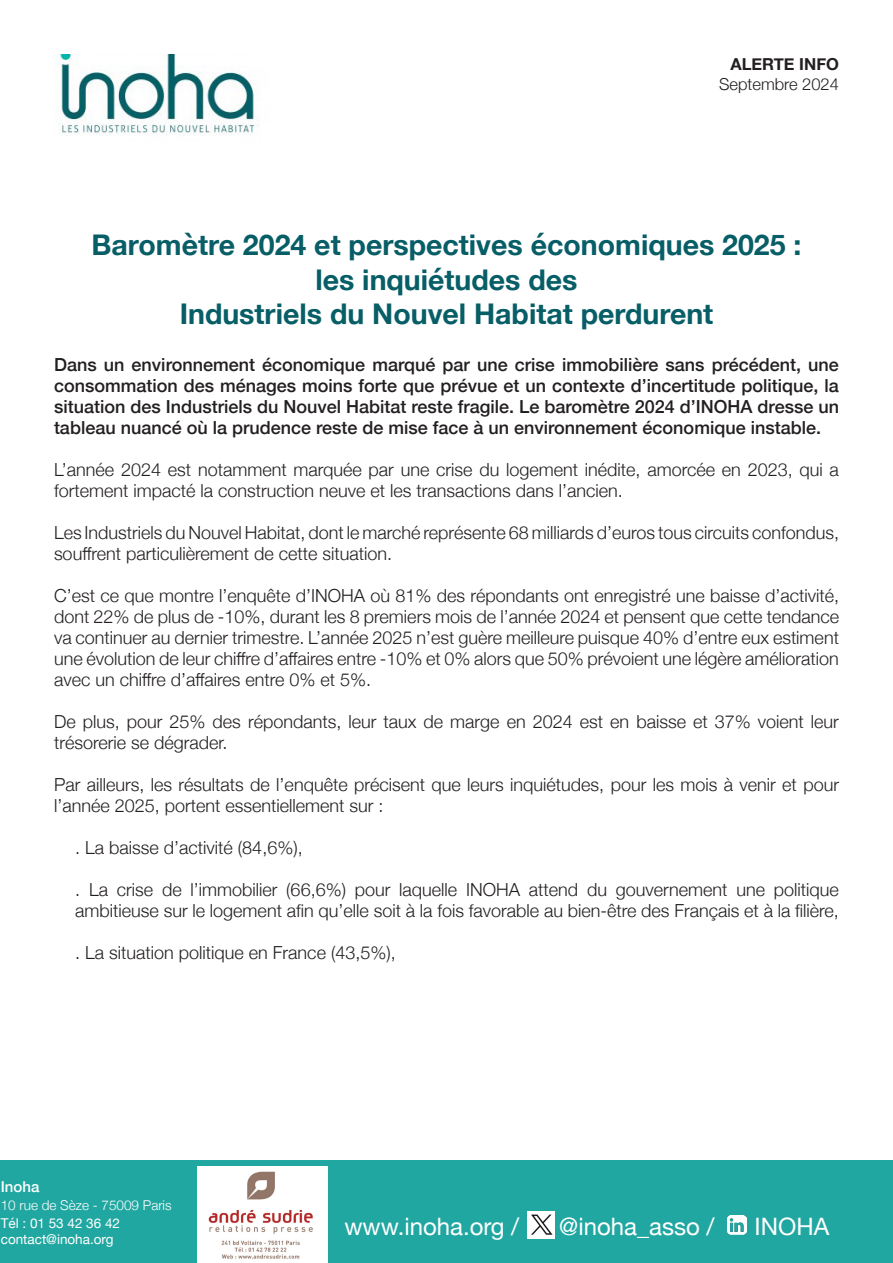
<style>
.page{position:relative;width:893px;height:1263px;background:#fff}
.page>*{position:absolute;margin:0;border:0;box-sizing:border-box;transform-origin:0 0}
.t1{font:700 28.5px "Helvetica Neue";color:#075e66}
.t2{font:24px "Helvetica Neue";color:#fff}
.t3{font:300 18px/21px "Helvetica Neue";color:#231f20}
.t4{font:500 18px/21px "Helvetica Neue";color:#231f20;text-align:justify}
.t5{font:300 16.5px "Helvetica Neue";color:#231f20}
.t6{font:700 16.5px "Helvetica Neue";color:#231f20}
.t7{font:500 15px "Helvetica Neue";color:#fff}
.t8{font:13.5px "Helvetica Neue";color:#fff}
.t9{font:300 13.5px "Helvetica Neue";color:#fff}
</style>
<div class="page">
<img style="left:55px;top:54px;width:203px;height:82px">
<div style="left:0;top:1161px;width:893px;height:102px;background:#21a7a1"></div>
<img style="left:197px;top:1166px;width:130px;height:97px">
<img style="left:727px;top:1215px;width:20px;height:20px">
<img style="left:528px;top:1212px;width:27px;height:26px">
<p class="t6" style="left:730px;top:51px;width:110px">ALERTE INFO</p>
<p class="t5" style="left:719px;top:71px;width:121px">Septembre 2024</p>
<p class="t1" style="left:91px;top:223px;width:711px">Baromètre 2024 et perspectives économiques 2025 :</p>
<p class="t1" style="left:315px;top:257px;width:264px">les inquiétudes des</p>
<p class="t1" style="left:180px;top:291px;width:535px">Industriels du Nouvel Habitat perdurent</p>
<p class="t4" style="left:54px;top:352px;width:786px">Dans un environnement économique marqué par une crise immobilière sans précédent, une consommation des ménages moins forte que prévue et un contexte d’incertitude politique, la situation des Industriels du Nouvel Habitat reste fragile. Le baromètre 2024 d’INOHA dresse un tableau nuancé où la prudence reste de mise face à un environnement économique instable.</p>
<p class="t3" style="left:54px;top:457px;width:786px">L’année 2024 est notamment marquée par une crise du logement inédite, amorcée en 2023, qui a fortement impacté la construction neuve et les transactions dans l’ancien.</p>
<p class="t3" style="left:54px;top:520px;width:786px">Les Industriels du Nouvel Habitat, dont le marché représente 68 milliards d’euros tous circuits confondus, souffrent particulièrement de cette situation.</p>
<p class="t3" style="left:54px;top:583px;width:787px;text-align:justify">C’est ce que montre l’enquête d’INOHA où 81% des répondants ont enregistré une baisse d’activité, dont 22% de plus de -10%, durant les 8 premiers mois de l’année 2024 et pensent que cette tendance va continuer au dernier trimestre. L’année 2025 n’est guère meilleure puisque 40% d’entre eux estiment une évolution de leur chiffre d’affaires entre -10% et 0% alors que 50% prévoient une légère amélioration avec un chiffre d’affaires entre 0% et 5%.</p>
<p class="t3" style="left:54px;top:709px;width:786px">De plus, pour 25% des répondants, leur taux de marge en 2024 est en baisse et 37% voient leur trésorerie se dégrader.</p>
<p class="t3" style="left:54px;top:772px;width:786px">Par ailleurs, les résultats de l’enquête précisent que leurs inquiétudes, pour les mois à venir et pour l’année 2025, portent essentiellement sur :</p>
<p class="t3" style="left:75px;top:835px;width:229px">. La baisse d’activité (84,6%),</p>
<p class="t3" style="left:75px;top:877px;width:765px">. La crise de l’immobilier (66,6%) pour laquelle INOHA attend du gouvernement une politique ambitieuse sur le logement afin qu’elle soit à la fois favorable au bien-être des Français et à la filière,</p>
<p class="t3" style="left:75px;top:940px;width:322px">. La situation politique en France (43,5%),</p>
<p class="t7" style="left:1px;top:1175px;width:40px">Inoha</p>
<p class="t9" style="left:1px;top:1194px;width:172px">10 rue de Sèze - 75009 Paris</p>
<p class="t8" style="left:1px;top:1213px;width:121px">Tél : 01 53 42 36 42</p>
<p class="t8" style="left:1px;top:1230px;width:114px">contact@inoha.org</p>
<p class="t2" style="left:344px;top:1209px;width:176px">www.inoha.org /</p>
<p class="t2" style="left:559px;top:1209px;width:157px">@inoha_asso /</p>
<p class="t2" style="left:754px;top:1209px;width:76px">INOHA</p>
</div>
